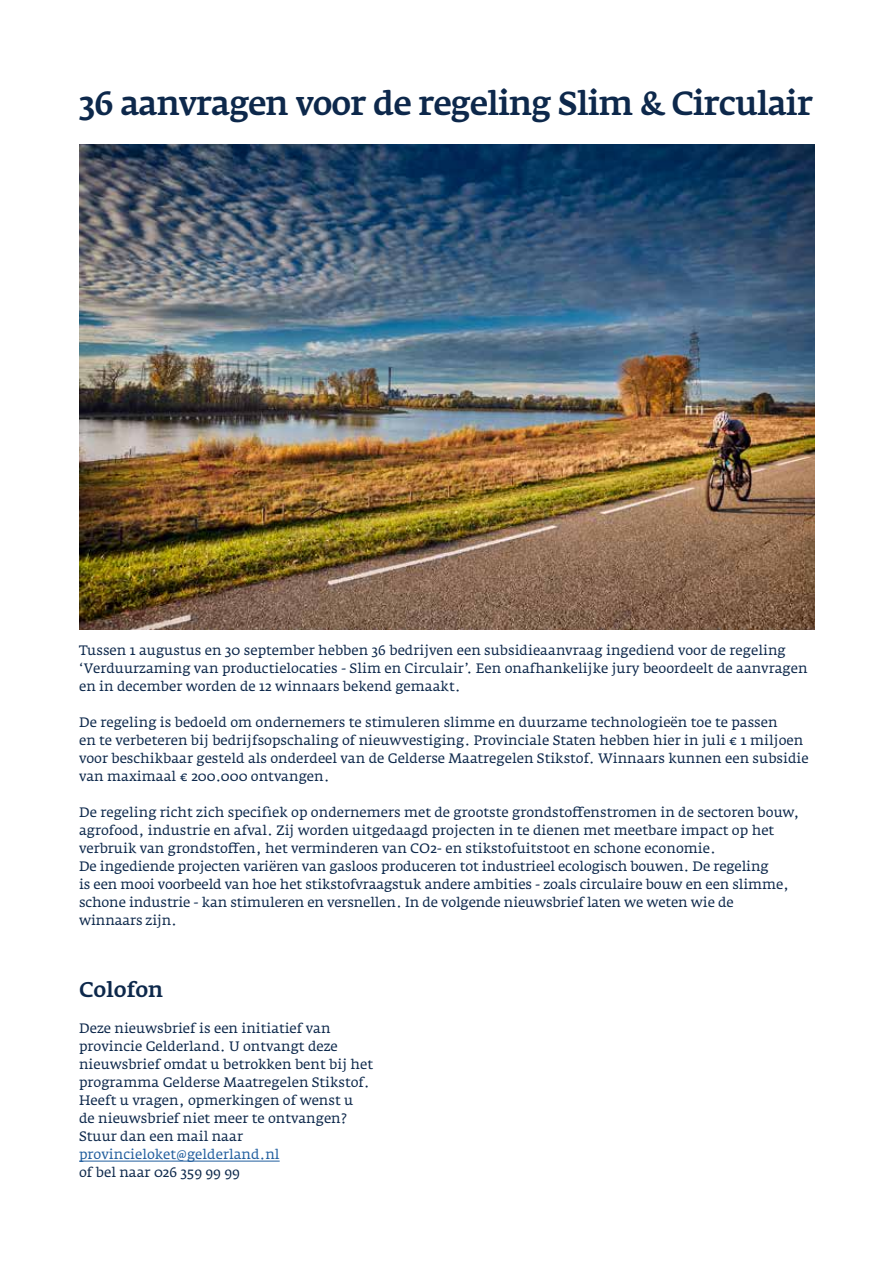
<style>
.page{position:relative;width:893px;height:1263px;background:#fff}
.page>*{position:absolute;margin:0;border:0;box-sizing:border-box;transform-origin:0 0}
._05_Kop_2__Subkop_1{font:500 33px "Fedra Serif A";letter-spacing:-.03em;color:#0d284b}
._39_Colofon_kop{font:500 21px "Fedra Serif A";color:#0d284b}
._12_Broodtekst{font:13.5px/18px "Fedra Serif A";color:#0d284b}
._41_Colofon_broodtek{font:13.5px/18px "Fedra Serif A";color:#0d284b}
.s1{color:#215e9e}
</style>
<div class="page">
<img style="left:79px;top:145px;width:736px;height:485px">
<hr style="left:79px;top:1161px;width:201px;height:1px;background:#215e9e">
<p class="_05_Kop_2__Subkop_1" style="left:79px;top:84px;width:735px">36 aanvragen voor de regeling Slim &amp; Circulair</p>
<p class="_12_Broodtekst" style="left:79px;top:641px;width:730px">Tussen 1 augustus en 30 september hebben 36 bedrijven een subsidieaanvraag ingediend voor de regeling ‘Verduurzaming van productielocaties - Slim en Circulair’. Een onafhankelijke jury beoordeelt de aanvragen en in december worden de 12 winnaars bekend gemaakt.</p>
<p class="_12_Broodtekst" style="left:79px;top:713px;width:700px">De regeling is bedoeld om ondernemers te stimuleren slimme en duurzame technologieën toe te passen</p>
<p class="_12_Broodtekst" style="left:79px;top:731px;width:731px">en te verbeteren bij bedrijfsopschaling of nieuwvestiging. Provinciale Staten hebben hier in juli € 1 miljoen voor beschikbaar gesteld als onderdeel van de Gelderse Maatregelen Stikstof. Winnaars kunnen een subsidie van maximaal € 200.000 ontvangen.</p>
<p class="_12_Broodtekst" style="left:79px;top:803px;width:722px">De regeling richt zich specifiek op ondernemers met de grootste grondstoffenstromen in de sectoren bouw, agrofood, industrie en afval. Zij worden uitgedaagd projecten in te dienen met meetbare impact op het verbruik van grondstoffen, het verminderen van CO2- en stikstofuitstoot en schone economie.</p>
<p class="_12_Broodtekst" style="left:79px;top:857px;width:712px">De ingediende projecten variëren van gasloos produceren tot industrieel ecologisch bouwen. De regeling<br>is een mooi voorbeeld van hoe het stikstofvraagstuk andere ambities - zoals circulaire bouw en een slimme, schone industrie - kan stimuleren en versnellen. In de volgende nieuwsbrief laten we weten wie de winnaars zijn.</p>
<p class="_39_Colofon_kop" style="left:79px;top:977px;width:86px">Colofon</p>
<p class="_41_Colofon_broodtek" style="left:79px;top:1019px;width:296px">Deze nieuwsbrief is een initiatief van provincie Gelderland. U ontvangt deze nieuwsbrief omdat u betrokken bent bij het programma Gelderse Maatregelen Stikstof.<br>Heeft u vragen, opmerkingen of wenst u<br>de nieuwsbrief niet meer te ontvangen?<br>Stuur dan een mail naar <span class="s1">provincieloket@gelderland.nl<br></span>of bel naar 026 359 99 99</p>
</div>
